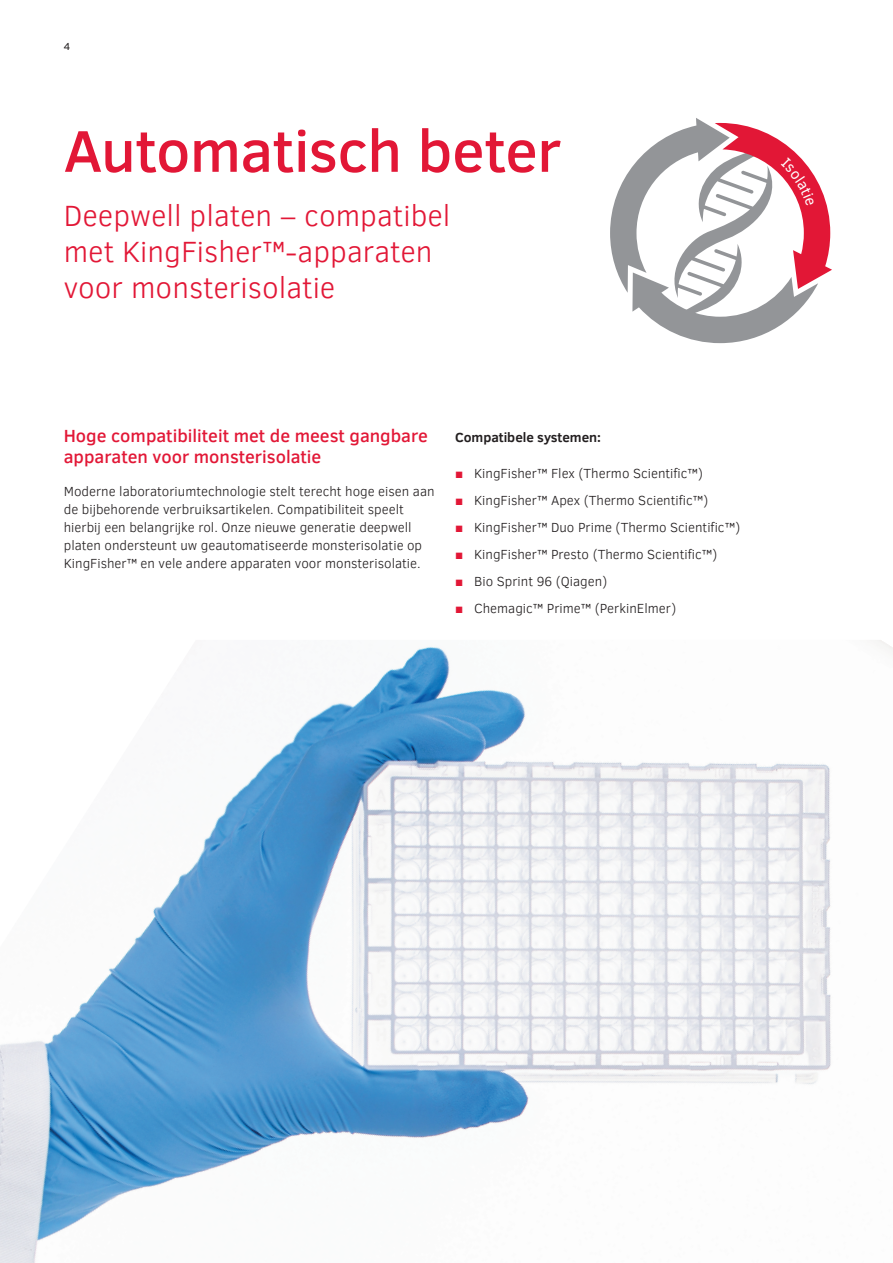
<style>
.page{position:relative;width:893px;height:1263px;background:#fff}
.page>*{position:absolute;margin:0;border:0;box-sizing:border-box;transform-origin:0 0}
.t1{font:500 60px "Clear Sans";letter-spacing:-.01em;color:#e21736}
.t2{font:300 30px/36px "Clear Sans";color:#e21736}
.t3{font:500 18px/21px "Clear Sans";color:#e21736}
.t4{font:300 13.5px/18px "Clear Sans";color:#231f20}
.t5{font:700 13.5px "Clear Sans";color:#231f20}
.t6{font:10.5px "Clear Sans";color:#231f20}
.s1{font-weight:400;color:#e21736}
</style>
<div class="page">
<img style="left:0;top:640px;width:893px;height:623px">
<svg style="left:610px;top:118px;width:222px;height:225px"></svg>
<p class="t6" style="left:64px;top:39px;width:8px">4</p>
<h1 class="t1" style="left:64px;top:109px;width:499px">Automatisch beter</h1>
<h2 class="t2" style="left:64px;top:197px;width:388px">Deepwell platen – compatibel met KingFisher™-apparaten voor monsterisolatie</h2>
<h3 class="t3" style="left:64px;top:425px;width:366px">Hoge compatibiliteit met de meest gangbare apparaten voor monsterisolatie</h3>
<p class="t4" style="left:64px;top:482px;width:372px">Moderne laboratoriumtechnologie stelt terecht hoge eisen aan de bijbehorende verbruiksartikelen. Compatibiliteit speelt hierbij een belangrijke rol. Onze nieuwe generatie deepwell platen ondersteunt uw geautomatiseerde monsterisolatie op KingFisher™ en vele andere apparaten voor monsterisolatie.</p>
<p class="t5" style="left:455px;top:427px;width:148px">Compatibele systemen:</p>
<p class="t4" style="left:455px;top:464px;width:250px"><span class="s1">■</span> KingFisher™ Flex (Thermo Scientific™)</p>
<p class="t4" style="left:455px;top:491px;width:255px"><span class="s1">■</span> KingFisher™ Apex (Thermo Scientific™)</p>
<p class="t4" style="left:455px;top:518px;width:287px"><span class="s1">■</span> KingFisher™ Duo Prime (Thermo Scientific™)</p>
<p class="t4" style="left:455px;top:545px;width:264px"><span class="s1">■</span> KingFisher™ Presto (Thermo Scientific™)</p>
<p class="t4" style="left:455px;top:572px;width:154px"><span class="s1">■</span> Bio Sprint 96 (Qiagen)</p>
<p class="t4" style="left:455px;top:599px;width:223px"><span class="s1">■</span> Chemagic™ Prime™ (PerkinElmer)</p>
</div>
